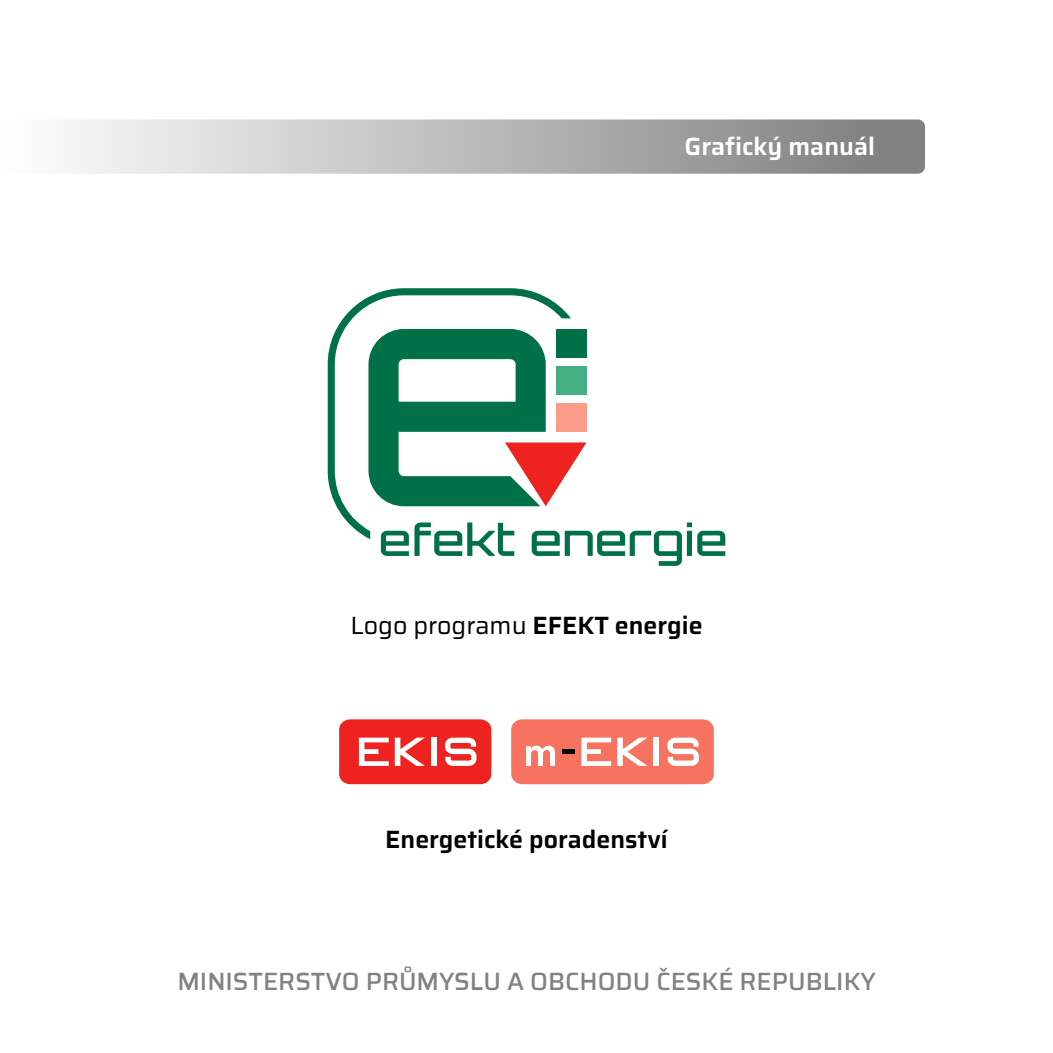
<style>
.page{position:relative;width:1053px;height:1053px;background:#fff}
.page>*{position:absolute;margin:0;border:0;box-sizing:border-box;transform-origin:0 0}
.t1{font:500 25px "Saira";color:#828280}
.t2{font:25px "Saira";color:#000}
.t3{font:600 25px "Saira";color:#000}
.t4{font:600 25px "Saira";color:#fff}
.s1{font-weight:600}
</style>
<div class="page">
<svg style="left:571px;top:357px;width:15px;height:110px"></svg>
<div style="left:556px;top:403px;width:30px;height:29px;background:#fa9c87"></div>
<div style="left:556px;top:329px;width:30px;height:28px;background:#007046"></div>
<div style="left:556px;top:366px;width:30px;height:28px;background:#44af82"></div>
<svg style="left:328px;top:288px;width:243px;height:251px"></svg>
<svg style="left:381px;top:522px;width:133px;height:34px"></svg>
<svg style="left:531px;top:522px;width:194px;height:44px"></svg>
<svg style="left:72px;top:119px;width:852px;height:55px;background:#b8b8b7"></svg>
<div style="left:339px;top:719px;width:152px;height:65px;background:#ee221e;border-radius:11px"></div>
<svg style="left:359px;top:737px;width:29px;height:28px"></svg>
<svg style="left:395px;top:737px;width:30px;height:28px"></svg>
<div style="left:431px;top:737px;width:5px;height:28px;background:#fff"></div>
<svg style="left:445px;top:737px;width:31px;height:28px"></svg>
<div style="left:511px;top:719px;width:202px;height:65px;background:#f7735f;border-radius:11px"></div>
<svg style="left:581px;top:737px;width:30px;height:28px"></svg>
<svg style="left:617px;top:737px;width:30px;height:28px"></svg>
<div style="left:653px;top:737px;width:5px;height:28px;background:#fff"></div>
<svg style="left:667px;top:737px;width:32px;height:28px"></svg>
<div style="left:562px;top:749px;width:12px;height:5px;background:#000"></div>
<svg style="left:526px;top:745px;width:29px;height:20px"></svg>
<p class="t4" style="left:684px;top:127px;width:192px">Grafický manuál</p>
<p class="t2" style="left:350px;top:606px;width:353px">Logo programu <span class="s1">EFEKT energie</span></p>
<p class="t3" style="left:385px;top:820px;width:284px">Energetické poradenství</p>
<p class="t1" style="left:177px;top:962px;width:700px">MINISTERSTVO PRŮMYSLU A OBCHODU ČESKÉ REPUBLIKY</p>
</div>
